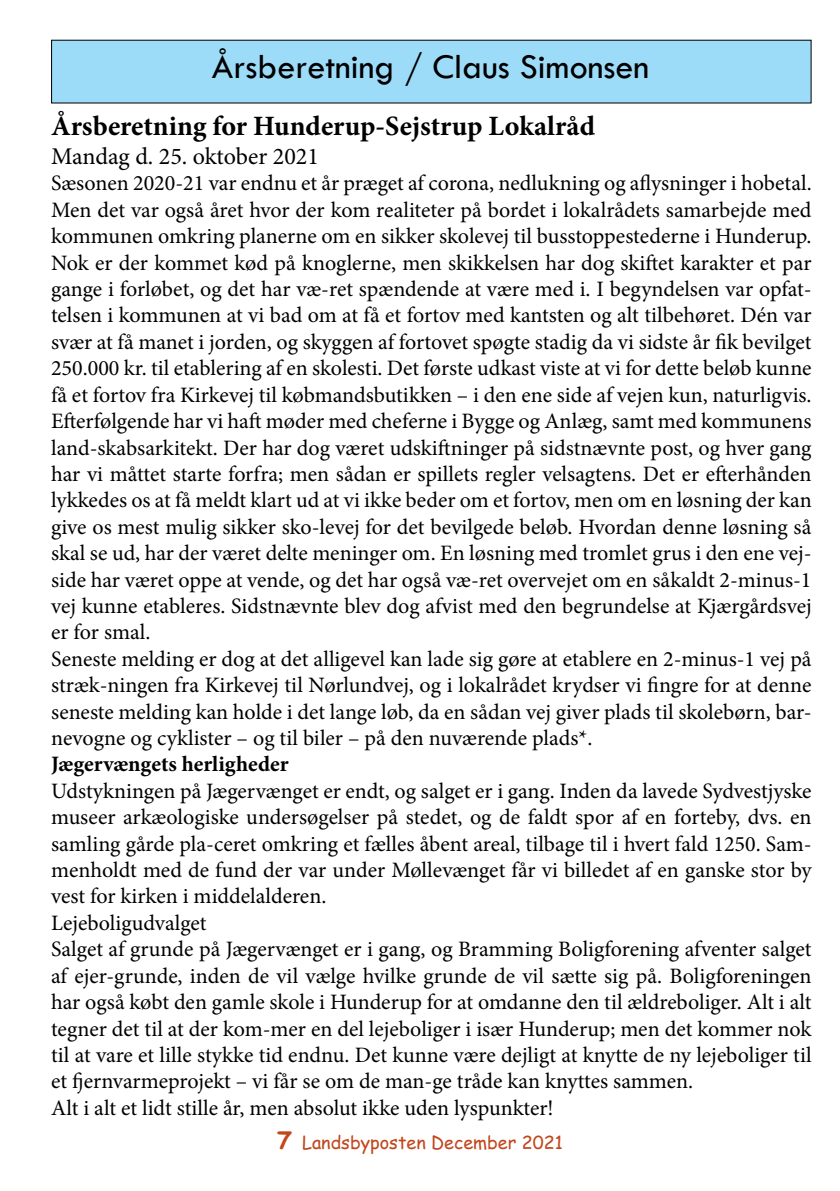
<style>
.page{position:relative;width:840px;height:1191px;background:#fff}
.page>*{position:absolute;margin:0;border:0;box-sizing:border-box;transform-origin:0 0}
.t1{font:36px "Tw Cen";color:#000}
.t2{font:700 28px "Minion Pro";color:#000}
.t3{font:24px "Minion Pro";letter-spacing:-.005em;color:#000}
.t4{font:22px/26.4px "Minion Pro";color:#000}
.t5{font:700 22px "Minion Pro";color:#000}
.t6{font:18px "Comic Sans MS";color:#c1461c}
.s1{font-weight:700;font-size:24px}
</style>
<div class="page">
<div style="left:52px;top:40px;width:758px;height:63px;background:#9ddcf9"></div>
<h1 class="t1" style="left:211px;top:45px;width:439px">Årsberetning / Claus Simonsen</h1>
<p class="t2" style="left:51px;top:106px;width:545px">Årsberetning for Hunderup-Sejstrup Lokalråd</p>
<p class="t3" style="left:51px;top:140px;width:269px">Mandag d. 25. oktober 2021</p>
<p class="t4" style="left:51px;top:170px;width:761px">Sæsonen 2020-21 var endnu et år præget af corona, nedlukning og aflysninger i hobetal.<br>Men det var også året hvor der kom realiteter på bordet i lokalrådets samarbejde med kommunen omkring planerne om en sikker skolevej til busstoppestederne i Hunderup.<br>Nok er der kommet kød på knoglerne, men skikkelsen har dog skiftet karakter et par gange i forløbet, og det har væ-ret spændende at være med i. I begyndelsen var opfat&shy;telsen i kommunen at vi bad om at få et fortov med kantsten og alt tilbehøret. Dén var svær at få manet i jorden, og skyggen af fortovet spøgte stadig da vi sidste år fik bevilget 250.000 kr. til etablering af en skolesti. Det første udkast viste at vi for dette beløb kunne få et fortov fra Kirkevej til købmandsbutikken – i den ene side af vejen kun, naturligvis.<br>Efterfølgende har vi haft møder med cheferne i Bygge og Anlæg, samt med kommunens land-skabsarkitekt. Der har dog været udskiftninger på sidstnævnte post, og hver gang har vi måttet starte forfra; men sådan er spillets regler velsagtens. Det er efterhånden lykkedes os at få meldt klart ud at vi ikke beder om et fortov, men om en løsning der kan give os mest mulig sikker sko-levej for det bevilgede beløb. Hvordan denne løsning så skal se ud, har der været delte meninger om. En løsning med tromlet grus i den ene vej&shy;side har været oppe at vende, og det har også væ-ret overvejet om en såkaldt 2-minus-1 vej kunne etableres. Sidstnævnte blev dog afvist med den begrundelse at Kjærgårdsvej er for smal.<br>Seneste melding er dog at det alligevel kan lade sig gøre at etablere en 2-minus-1 vej på stræk-ningen fra Kirkevej til Nørlundvej, og i lokalrådet krydser vi fingre for at denne seneste melding kan holde i det lange løb, da en sådan vej giver plads til skolebørn, bar&shy;nevogne og cyklister – og til biler – på den nuværende plads*.</p>
<p class="t5" style="left:51px;top:749px;width:239px">Jægervængets herligheder</p>
<p class="t4" style="left:51px;top:777px;width:761px">Udstykningen på Jægervænget er endt, og salget er i gang. Inden da lavede Sydvestjyske museer arkæologiske undersøgelser på stedet, og de faldt spor af en forteby, dvs. en samling gårde pla-ceret omkring et fælles åbent areal, tilbage til i hvert fald 1250. Sam&shy;menholdt med de fund der var under Møllevænget får vi billedet af en ganske stor by vest for kirken i middelalderen.<br>Lejeboligudvalget<br>Salget af grunde på Jægervænget er i gang, og Bramming Boligforening afventer salget af ejer-grunde, inden de vil vælge hvilke grunde de vil sætte sig på. Boligforeningen har også købt den gamle skole i Hunderup for at omdanne den til ældreboliger. Alt i alt tegner det til at der kom-mer en del lejeboliger i især Hunderup; men det kommer nok til at vare et lille stykke tid endnu. Det kunne være dejligt at knytte de ny lejeboliger til et fjernvarmeprojekt – vi får se om de man-ge tråde kan knyttes sammen.<br>Alt i alt et lidt stille år, men absolut ikke uden lyspunkter!</p>
<p class="t6" style="left:277px;top:1129px;width:287px"><span class="s1">7</span> Landsbyposten December 2021</p>
</div>
